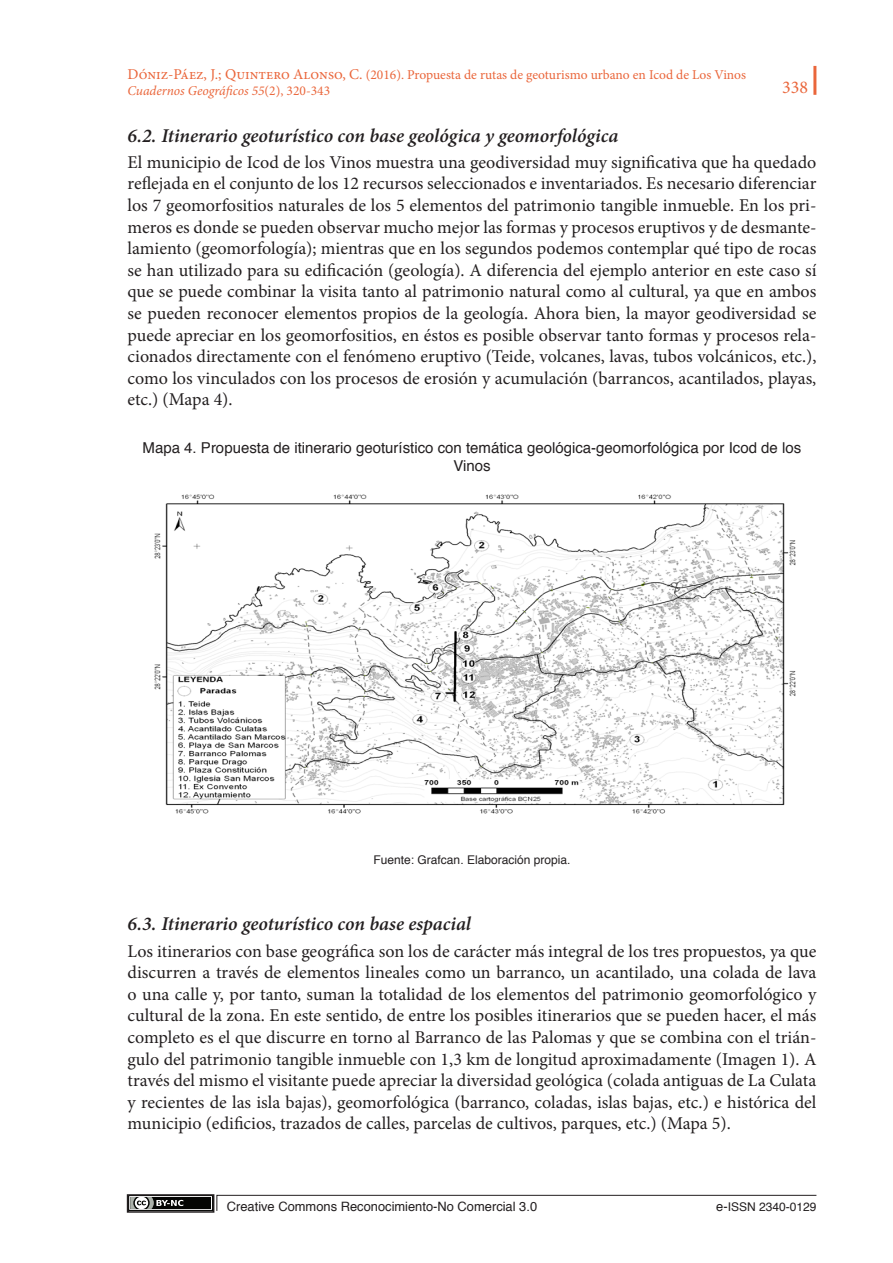
<style>
.page{position:relative;width:893px;height:1263px;background:#fff}
.page>*{position:absolute;margin:0;border:0;box-sizing:border-box;transform-origin:0 0}
.t1{font:italic 600 19.5px "Minion Pro";color:#231f20}
.t2{font:18px/21.6px "Minion Pro";color:#231f20;text-align:justify}
.t3{font:18px "Minion Pro";color:#ea663b}
.LEYENDAS{font:15px/18px "Helvetica";color:#231f20;text-align:center}
.t4{font:13.5px/16.2px "Minion Pro";color:#ea663b}
.t5{font:12.9px "Helvetica";color:#231f20}
.Piesdefoto{font:12px "Helvetica";color:#231f20}
.s1{font-size:15px}
.s2{font-style:italic}
.s3{font-size:12.9px}
</style>
<div class="page">
<hr style="left:813px;top:66px;width:3px;height:29px;background:#ea663b">
<div style="left:130px;top:1197px;width:81px;height:12px;background:#040503"></div>
<svg style="left:130px;top:1197px;width:53px;height:12px"></svg>
<div style="left:127px;top:1194px;width:87px;height:19px;border:2px solid #231f20"></div>
<svg style="left:216px;top:1194px;width:601px;height:17px"></svg>
<img style="left:154px;top:494px;width:642px;height:320px">
<p class="t4" style="left:128px;top:66px;width:620px"><span class="s1">Dóniz-Páez, J.; Quintero Alonso, C.</span> (2016). Propuesta de rutas de geoturismo urbano en Icod de Los Vinos<br><span class="s2">Cuadernos Geográficos 55</span>(2), 320-343</p>
<p class="t1" style="left:128px;top:122px;width:492px">6.2. Itinerario geoturístico con base geológica y geomorfológica</p>
<p class="t2" style="left:128px;top:151px;width:690px">El municipio de Icod de los Vinos muestra una geodiversidad muy significativa que ha quedado reflejada en el conjunto de los 12 recursos seleccionados e inventariados. Es necesario diferenciar los 7 geomorfositios naturales de los 5 elementos del patrimonio tangible inmueble. En los pri&shy;meros es donde se pueden observar mucho mejor las formas y procesos eruptivos y de desmante&shy;lamiento (geomorfología); mientras que en los segundos podemos contemplar qué tipo de rocas se han utilizado para su edificación (geología). A diferencia del ejemplo anterior en este caso sí que se puede combinar la visita tanto al patrimonio natural como al cultural, ya que en ambos se pueden reconocer elementos propios de la geología. Ahora bien, la mayor geodiversidad se puede apreciar en los geomorfositios, en éstos es posible observar tanto formas y procesos rela&shy;cionados directamente con el fenómeno eruptivo (Teide, volcanes, lavas, tubos volcánicos, etc.), como los vinculados con los procesos de erosión y acumulación (barrancos, acantilados, playas, etc.) (Mapa 4).</p>
<p class="LEYENDAS" style="left:143px;top:439px;width:660px">Mapa 4. Propuesta de itinerario geoturístico con temática geológica-geomorfológica por Icod de los<br>Vinos</p>
<p class="t3" style="left:782px;top:75px;width:27px">338</p>
<p class="Piesdefoto" style="left:374px;top:850px;width:198px">Fuente: Grafcan. Elaboración propia.</p>
<p class="t1" style="left:128px;top:910px;width:345px">6.3. Itinerario geoturístico con base espacial</p>
<p class="t2" style="left:128px;top:940px;width:690px">Los itinerarios con base geográfica son los de carácter más integral de los tres propuestos, ya que discurren a través de elementos lineales como un barranco, un acantilado, una colada de lava o una calle y, por tanto, suman la totalidad de los elementos del patrimonio geomorfológico y cultural de la zona. En este sentido, de entre los posibles itinerarios que se pueden hacer, el más completo es el que discurre en torno al Barranco de las Palomas y que se combina con el trián&shy;gulo del patrimonio tangible inmueble con 1,3 km de longitud aproximadamente (Imagen 1). A través del mismo el visitante puede apreciar la diversidad geológica (colada antiguas de La Culata y recientes de las isla bajas), geomorfológica (barranco, coladas, islas bajas, etc.) e histórica del municipio (edificios, trazados de calles, parcelas de cultivos, parques, etc.) (Mapa 5).</p>
<p class="t5" style="left:227px;top:1196px;width:312px">Creative Commons Reconocimiento-No Comercial 3.0</p>
<p class="Piesdefoto" style="left:716px;top:1197px;width:102px"><span class="s3">e-</span>ISSN 2340-0129</p>
</div>
